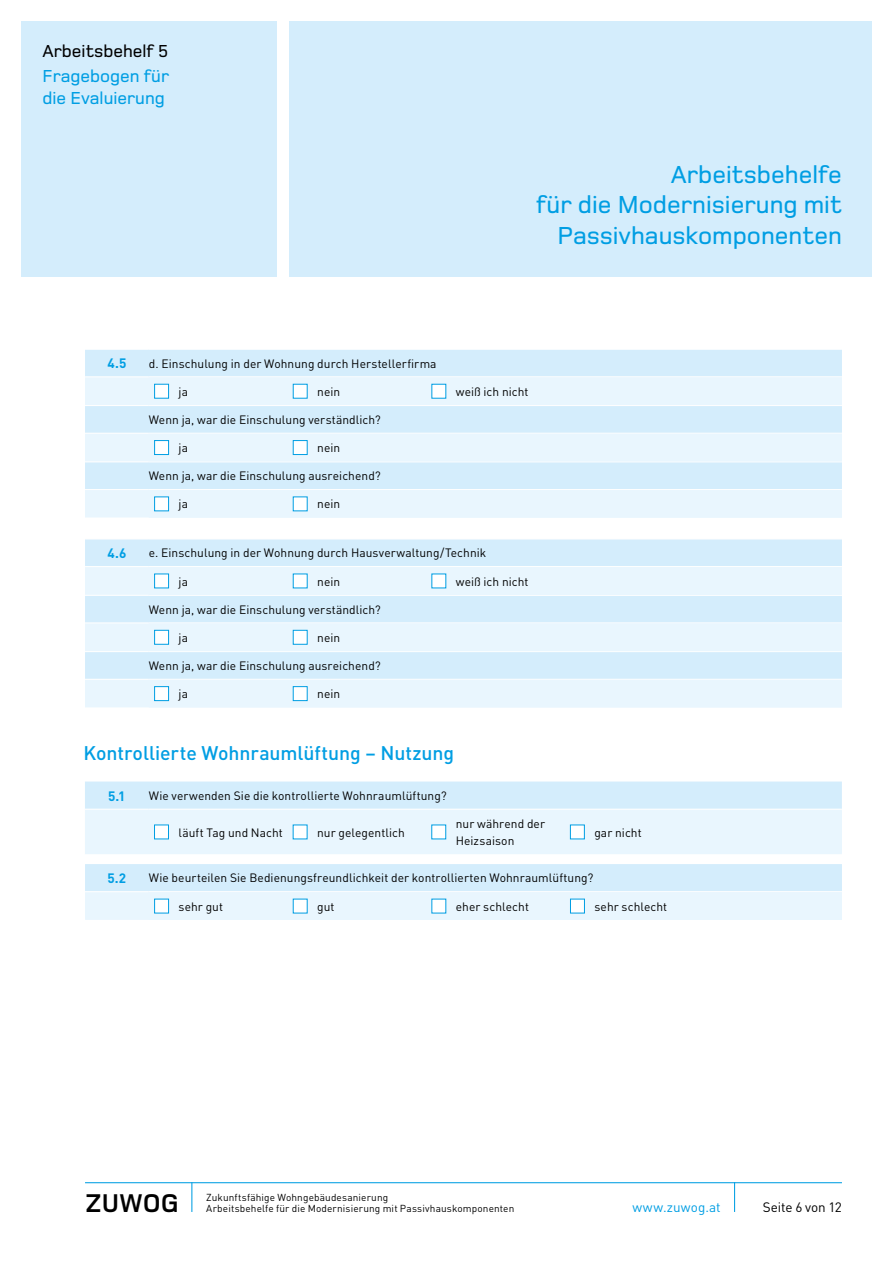
<style>
.page{position:relative;width:893px;height:1263px;background:#fff}
.page>*{position:absolute;margin:0;border:0;box-sizing:border-box;transform-origin:0 0}
.t1{font:700 26.55px "Foundry Monoline";color:#000}
.t2{font:500 25.5px/30.6px "Foundry Monoline";color:#009ee3;text-align:right}
.t3{font:500 19.5px "DIN Pro";letter-spacing:-.005em;color:#009ee3}
.t4{font:500 18px/21.6px "Foundry Monoline";color:#009ee3}
.t5{font:500 18px "Foundry Monoline";color:#000}
.t6{font:13.5px "DIN";letter-spacing:.01em;color:#009ee3}
.t7{font:700 13.5px "DIN Pro";color:#009ee3}
.t8{font:13.5px "DIN Pro";letter-spacing:-.01em;color:#000}
.t9{font:12px/16.5px "DIN Pro";letter-spacing:.005em;color:#000}
.t10{font:10.05px/11.6px "DIN";letter-spacing:.01em;color:#000}
</style>
<div class="page">
<div style="left:289px;top:21px;width:583px;height:255px;background:#d4edfc"></div>
<hr style="left:85px;top:1182px;width:757px;height:1px;background:#009ee3">
<hr style="left:734px;top:1182px;width:1px;height:30px;background:#009ee3">
<hr style="left:191px;top:1182px;width:1px;height:30px;background:#009ee3">
<div style="left:21px;top:21px;width:255px;height:255px;background:#d4edfc"></div>
<div style="left:85px;top:350px;width:757px;height:26px;background:#d4edfc"></div>
<svg style="left:85px;top:377px;width:757px;height:330px;background:#d6edfc"></svg>
<hr style="left:85px;top:433px;width:64px;height:1px;background:#fff">
<hr style="left:149px;top:433px;width:693px;height:1px;background:#fff">
<hr style="left:85px;top:489px;width:64px;height:1px;background:#fff">
<hr style="left:149px;top:489px;width:693px;height:1px;background:#fff">
<hr style="left:85px;top:566px;width:64px;height:1px;background:#fff">
<hr style="left:149px;top:566px;width:693px;height:1px;background:#fff">
<hr style="left:85px;top:622px;width:64px;height:1px;background:#fff">
<hr style="left:149px;top:622px;width:693px;height:1px;background:#fff">
<hr style="left:85px;top:679px;width:64px;height:1px;background:#fff">
<hr style="left:149px;top:679px;width:693px;height:1px;background:#fff">
<hr style="left:85px;top:405px;width:64px;height:1px;background:#fff">
<hr style="left:149px;top:405px;width:693px;height:1px;background:#fff">
<hr style="left:85px;top:461px;width:64px;height:1px;background:#fff">
<hr style="left:149px;top:461px;width:693px;height:1px;background:#fff">
<hr style="left:85px;top:595px;width:64px;height:1px;background:#fff">
<hr style="left:149px;top:595px;width:693px;height:1px;background:#fff">
<hr style="left:85px;top:651px;width:64px;height:1px;background:#fff">
<hr style="left:149px;top:651px;width:693px;height:1px;background:#fff">
<div style="left:149px;top:377px;width:693px;height:28px;background:#e9f6fe"></div>
<div style="left:154px;top:384px;width:15px;height:15px;background:#fff;border:1px solid #009ee3"></div>
<div style="left:293px;top:384px;width:15px;height:15px;background:#fff"></div>
<div style="left:431px;top:384px;width:15px;height:15px;background:#fff"></div>
<div style="left:149px;top:434px;width:693px;height:27px;background:#e9f6fe"></div>
<div style="left:154px;top:440px;width:15px;height:15px;background:#fff;border:1px solid #009ee3"></div>
<div style="left:293px;top:440px;width:15px;height:15px;background:#fff;border:1px solid #009ee3"></div>
<svg style="left:85px;top:490px;width:757px;height:49px"></svg>
<div style="left:154px;top:496px;width:15px;height:15px;background:#fff;border:1px solid #009ee3"></div>
<div style="left:293px;top:496px;width:15px;height:15px;background:#fff"></div>
<div style="left:149px;top:567px;width:693px;height:28px;background:#e9f6fe"></div>
<div style="left:154px;top:573px;width:15px;height:15px;background:#fff;border:1px solid #009ee3"></div>
<div style="left:293px;top:573px;width:15px;height:15px;background:#fff"></div>
<div style="left:431px;top:573px;width:15px;height:15px;background:#fff"></div>
<div style="left:149px;top:623px;width:693px;height:28px;background:#e9f6fe"></div>
<div style="left:154px;top:630px;width:15px;height:15px;background:#fff;border:1px solid #009ee3"></div>
<div style="left:293px;top:630px;width:15px;height:15px;background:#fff;border:1px solid #009ee3"></div>
<div style="left:149px;top:680px;width:693px;height:27px;background:#e9f6fe"></div>
<div style="left:154px;top:686px;width:15px;height:15px;background:#fff;border:1px solid #009ee3"></div>
<div style="left:293px;top:686px;width:15px;height:15px;background:#fff;border:1px solid #009ee3"></div>
<svg style="left:85px;top:781px;width:757px;height:73px;background:#e1f2fd"></svg>
<div style="left:154px;top:824px;width:15px;height:15px;background:#fff;border:1px solid #009ee3"></div>
<div style="left:293px;top:824px;width:15px;height:15px;background:#fff"></div>
<div style="left:431px;top:824px;width:15px;height:15px;background:#fff"></div>
<div style="left:570px;top:824px;width:15px;height:15px;background:#fff;border:1px solid #009ee3"></div>
<svg style="left:85px;top:864px;width:757px;height:56px;background:#def1fc"></svg>
<div style="left:154px;top:899px;width:15px;height:14px;background:#fff;border:1px solid #009ee3"></div>
<div style="left:293px;top:899px;width:15px;height:14px;background:#fff"></div>
<div style="left:431px;top:899px;width:15px;height:14px;background:#fff"></div>
<div style="left:570px;top:899px;width:15px;height:14px;background:#fff;border:1px solid #009ee3"></div>
<h3 class="t5" style="left:43px;top:41px;width:127px">Arbeitsbehelf 5</h3>
<h3 class="t4" style="left:43px;top:66px;width:128px">Fragebogen für die Evaluierung</h3>
<h2 class="t2" style="left:536px;top:159px;width:307px">Arbeitsbehelfe<br>für die Modernisierung mit<br>Passivhauskomponenten</h2>
<p class="t7" style="left:107px;top:354px;width:20px">4.5</p>
<p class="t9" style="left:149px;top:355px;width:289px">d. Einschulung in der Wohnung durch Herstellerfirma</p>
<p class="t9" style="left:179px;top:383px;width:11px">ja</p>
<p class="t9" style="left:317px;top:383px;width:25px">nein</p>
<p class="t9" style="left:456px;top:383px;width:74px">weiß ich nicht</p>
<p class="t9" style="left:149px;top:411px;width:233px">Wenn ja, war die Einschulung verständlich?</p>
<p class="t9" style="left:179px;top:439px;width:11px">ja</p>
<p class="t9" style="left:317px;top:439px;width:25px">nein</p>
<p class="t9" style="left:149px;top:467px;width:234px">Wenn ja, war die Einschulung ausreichend?</p>
<p class="t9" style="left:179px;top:495px;width:11px">ja</p>
<p class="t9" style="left:317px;top:495px;width:25px">nein</p>
<p class="t7" style="left:107px;top:544px;width:20px">4.6</p>
<p class="t9" style="left:149px;top:544px;width:339px">e. Einschulung in der Wohnung durch Hausverwaltung/Technik</p>
<p class="t9" style="left:179px;top:572px;width:11px">ja</p>
<p class="t9" style="left:317px;top:572px;width:25px">nein</p>
<p class="t9" style="left:456px;top:572px;width:74px">weiß ich nicht</p>
<p class="t9" style="left:149px;top:601px;width:233px">Wenn ja, war die Einschulung verständlich?</p>
<p class="t9" style="left:179px;top:629px;width:11px">ja</p>
<p class="t9" style="left:317px;top:629px;width:25px">nein</p>
<p class="t9" style="left:149px;top:657px;width:234px">Wenn ja, war die Einschulung ausreichend?</p>
<p class="t9" style="left:179px;top:685px;width:11px">ja</p>
<p class="t9" style="left:317px;top:685px;width:25px">nein</p>
<h3 class="t3" style="left:84px;top:740px;width:372px">Kontrollierte Wohnraumlüftung – Nutzung</h3>
<p class="t7" style="left:108px;top:786px;width:19px">5.1</p>
<p class="t9" style="left:149px;top:787px;width:299px">Wie verwenden Sie die kontrollierte Wohnraumlüftung?</p>
<p class="t9" style="left:178px;top:823px;width:106px">läuft Tag und Nacht</p>
<p class="t9" style="left:317px;top:823px;width:89px">nur gelegentlich</p>
<p class="t9" style="left:456px;top:815px;width:91px">nur während der<br>Heizsaison</p>
<p class="t9" style="left:594px;top:823px;width:49px">gar nicht</p>
<p class="t7" style="left:108px;top:869px;width:20px">5.2</p>
<p class="t9" style="left:149px;top:869px;width:446px">Wie beurteilen Sie Bedienungsfreundlichkeit der kontrollierten Wohnraumlüftung?</p>
<p class="t9" style="left:179px;top:897px;width:46px">sehr gut</p>
<p class="t9" style="left:317px;top:897px;width:19px">gut</p>
<p class="t9" style="left:456px;top:897px;width:75px">eher schlecht</p>
<p class="t9" style="left:594px;top:897px;width:74px">sehr schlecht</p>
<p class="t10" style="left:206px;top:1191px;width:310px">Zukunftsfähige Wohngebäudesanierung<br>Arbeitsbehelfe für die Modernisierung mit Passivhauskomponenten</p>
<p class="t6" style="left:632px;top:1199px;width:90px">www.zuwog.at</p>
<h1 class="t1" style="left:85px;top:1189px;width:95px">ZUWOG</h1>
<p class="t8" style="left:763px;top:1198px;width:81px">Seite 6 von 12</p>
</div>
